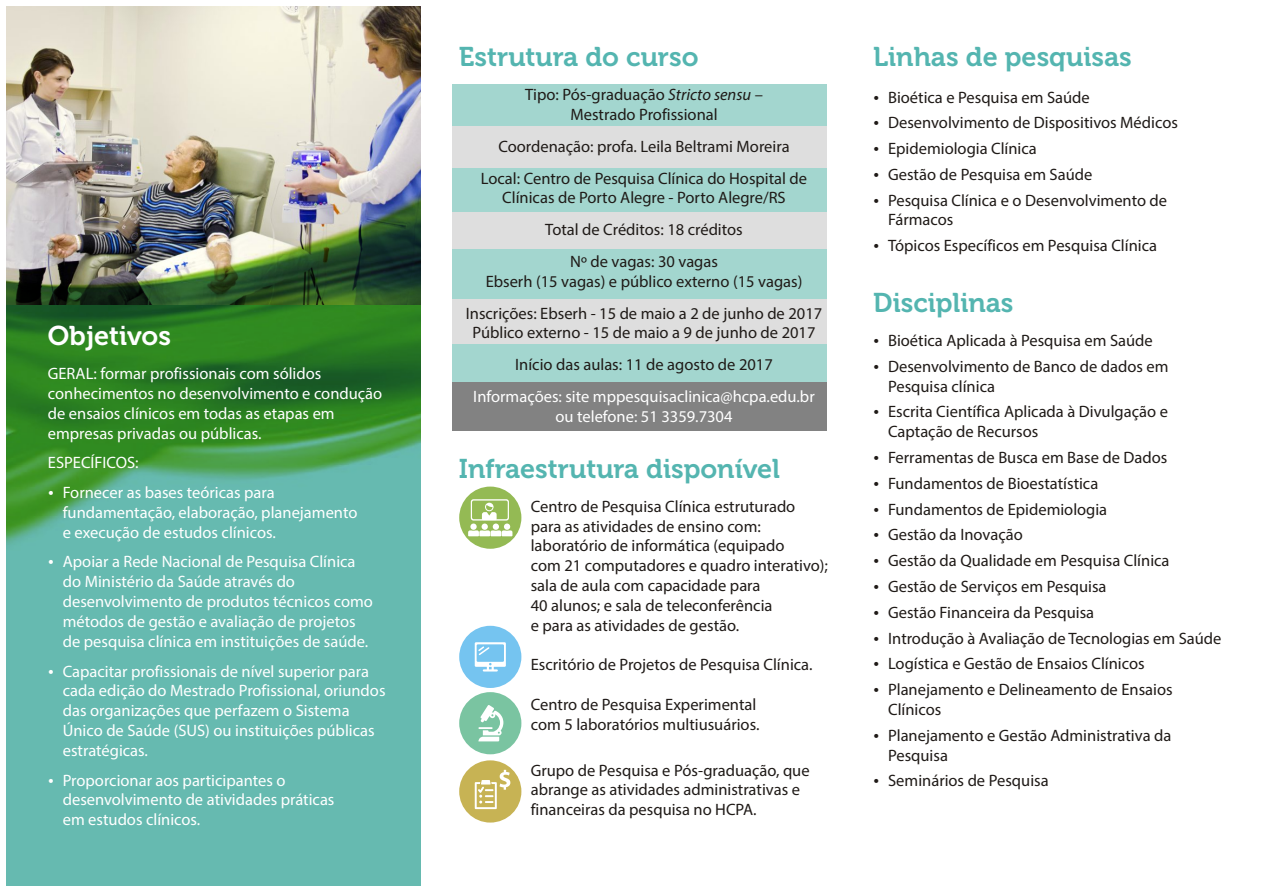
<style>
.page{position:relative;width:1263px;height:893px;background:#fff}
.page>*{position:absolute;margin:0;border:0;box-sizing:border-box;transform-origin:0 0}
.t1{font:700 27px "Museo 700";color:#54b5b0}
.t2{font:700 27px "Museo 700";color:#fff}
.t3{font:16.5px/19.8px "Myriad Pro";color:#1f1a17}
.t4{font:16.5px/19.8px "Myriad Pro";color:#fff}
.s1{font-style:italic}
</style>
<div class="page">
<div style="left:452px;top:381px;width:374px;height:50px;background:#828282"></div>
<div style="left:452px;top:84px;width:374px;height:42px;background:#a3d6cf"></div>
<div style="left:6px;top:7px;width:415px;height:879px;background:#66bab0"></div>
<img style="left:6px;top:7px;width:415px;height:538px">
<div style="left:452px;top:126px;width:374px;height:42px;background:#dedede"></div>
<div style="left:459px;top:692px;width:62px;height:62px;background:#7ac4a1;border-radius:50%"></div>
<svg style="left:478px;top:705px;width:25px;height:36px"></svg>
<div style="left:459px;top:626px;width:62px;height:62px;background:#75c4f0;border-radius:50%"></div>
<svg style="left:475px;top:642px;width:31px;height:29px"></svg>
<div style="left:459px;top:760px;width:62px;height:62px;background:#c7b354;border-radius:50%"></div>
<svg style="left:475px;top:770px;width:35px;height:39px"></svg>
<div style="left:459px;top:487px;width:62px;height:62px;background:#94ba54;border-radius:50%"></div>
<svg style="left:471px;top:499px;width:38px;height:22px"></svg>
<div style="left:470px;top:523px;width:7px;height:7px;background:#fff;border-radius:50%"></div>
<div style="left:482px;top:523px;width:6px;height:7px;background:#fff;border-radius:50%"></div>
<div style="left:493px;top:523px;width:6px;height:7px;background:#fff;border-radius:50%"></div>
<div style="left:504px;top:523px;width:6px;height:7px;background:#fff;border-radius:50%"></div>
<svg style="left:468px;top:530px;width:44px;height:6px"></svg>
<div style="left:452px;top:168px;width:374px;height:45px;background:#a3d6cf"></div>
<div style="left:452px;top:213px;width:374px;height:36px;background:#dedede"></div>
<div style="left:452px;top:249px;width:374px;height:51px;background:#a3d6cf"></div>
<div style="left:452px;top:300px;width:374px;height:44px;background:#dedede"></div>
<div style="left:452px;top:344px;width:374px;height:37px;background:#a3d6cf"></div>
<h1 class="t2" style="left:48px;top:325px;width:125px">Objetivos</h1>
<p class="t4" style="left:48px;top:365px;width:336px">GERAL: formar profissionais com sólidos conhecimentos no desenvolvimento e condução de ensaios clínicos em todas as etapas em empresas privadas ou públicas.</p>
<p class="t4" style="left:48px;top:454px;width:92px">ESPECÍFICOS:</p>
<p class="t4" style="left:63px;top:484px;width:296px;text-indent:-15px">•Fornecer as bases teóricas para fundamentação, elaboração, planejamento e execução de estudos clínicos.</p>
<p class="t4" style="left:63px;top:553px;width:312px;text-indent:-15px">•Apoiar a Rede Nacional de Pesquisa Clínica do Ministério da Saúde através do desenvolvimento de produtos técnicos como métodos de gestão e avaliação de projetos de pesquisa clínica em instituições de saúde.</p>
<p class="t4" style="left:63px;top:662px;width:324px;text-indent:-15px">•Capacitar profissionais de nível superior para cada edição do Mestrado Profissional, oriundos das organizações que perfazem o Sistema Único de Saúde (SUS) ou instituições públicas estratégicas.</p>
<p class="t4" style="left:63px;top:772px;width:273px;text-indent:-15px">•Proporcionar aos participantes o desenvolvimento de atividades práticas em estudos clínicos.</p>
<h1 class="t1" style="left:459px;top:46px;width:241px">Estrutura do curso</h1>
<p class="t3" style="left:525px;top:86px;width:239px;text-align:center">Tipo: Pós-graduação <span class="s1">Stricto sensu</span> –<br>Mestrado Profissional</p>
<p class="t3" style="left:481px;top:132px;width:328px;line-height:31.8px;text-align:center">Coordenação: profa. Leila Beltrami Moreira<br>Local: Centro de Pesquisa Clínica do Hospital de</p>
<p class="t3" style="left:502px;top:183px;width:285px;line-height:31.8px;text-align:center">Clínicas de Porto Alegre - Porto Alegre/RS<br>Total de Créditos: 18 créditos<br>Nº de vagas: 30 vagas</p>
<p class="t3" style="left:466px;top:267px;width:358px;line-height:31.8px;text-align:center">Ebserh (15 vagas) e público externo (15 vagas)<br>Inscrições: Ebserh - 15 de maio a 2 de junho de 2017</p>
<p class="t3" style="left:472px;top:318px;width:344px;line-height:31.8px;text-align:center">Público externo - 15 de maio a 9 de junho de 2017<br>Início das aulas: 11 de agosto de 2017</p>
<p class="t4" style="left:473px;top:388px;width:343px;text-align:center">Informações: site mppesquisaclinica@hcpa.edu.br ou telefone: 51 3359.7304</p>
<h1 class="t1" style="left:459px;top:457px;width:323px">Infraestrutura disponível</h1>
<p class="t3" style="left:531px;top:498px;width:299px">Centro de Pesquisa Clínica estruturado para as atividades de ensino com: laboratório de informática (equipado<br>com 21 computadores e quadro interativo); sala de aula com capacidade para<br>40 alunos; e sala de teleconferência<br>e para as atividades de gestão.</p>
<p class="t3" style="left:531px;top:656px;width:283px">Escritório de Projetos de Pesquisa Clínica.</p>
<p class="t3" style="left:531px;top:696px;width:230px">Centro de Pesquisa Experimental com 5 laboratórios multiusuários.</p>
<p class="t3" style="left:531px;top:762px;width:280px">Grupo de Pesquisa e Pós-graduação, que abrange as atividades administrativas e financeiras da pesquisa no HCPA.</p>
<h1 class="t1" style="left:873px;top:46px;width:260px">Linhas de pesquisas</h1>
<p class="t3" style="left:873px;top:88px;width:218px">•Bioética e Pesquisa em Saúde</p>
<p class="t3" style="left:873px;top:114px;width:306px">•Desenvolvimento de Dispositivos Médicos</p>
<p class="t3" style="left:873px;top:140px;width:165px">•Epidemiologia Clínica</p>
<p class="t3" style="left:873px;top:166px;width:221px">•Gestão de Pesquisa em Saúde</p>
<p class="t3" style="left:888px;top:192px;width:281px;text-indent:-15px">•Pesquisa Clínica e o Desenvolvimento de<br>Fármacos</p>
<p class="t3" style="left:873px;top:237px;width:285px">•Tópicos Específicos em Pesquisa Clínica</p>
<h1 class="t1" style="left:873px;top:292px;width:142px">Disciplinas</h1>
<p class="t3" style="left:873px;top:332px;width:281px">•Bioética Aplicada à Pesquisa em Saúde</p>
<p class="t3" style="left:888px;top:358px;width:282px;text-indent:-15px">•Desenvolvimento de Banco de dados em<br>Pesquisa clínica</p>
<p class="t3" style="left:888px;top:403px;width:281px;text-indent:-15px">•Escrita Científica Aplicada à Divulgação e<br>Captação de Recursos</p>
<p class="t3" style="left:873px;top:449px;width:296px">•Ferramentas de Busca em Base de Dados</p>
<p class="t3" style="left:873px;top:475px;width:227px">•Fundamentos de Bioestatística</p>
<p class="t3" style="left:873px;top:501px;width:236px">•Fundamentos de Epidemiologia</p>
<p class="t3" style="left:873px;top:526px;width:151px">•Gestão da Inovação</p>
<p class="t3" style="left:873px;top:552px;width:298px">•Gestão da Qualidade em Pesquisa Clínica</p>
<p class="t3" style="left:873px;top:578px;width:235px">•Gestão de Serviços em Pesquisa</p>
<p class="t3" style="left:873px;top:604px;width:223px">•Gestão Financeira da Pesquisa</p>
<p class="t3" style="left:873px;top:629px;width:350px">•Introdução à Avaliação de Tecnologias em Saúde</p>
<p class="t3" style="left:873px;top:655px;width:273px">•Logística e Gestão de Ensaios Clínicos</p>
<p class="t3" style="left:888px;top:681px;width:286px;text-indent:-15px">•Planejamento e Delineamento de Ensaios<br>Clínicos</p>
<p class="t3" style="left:888px;top:727px;width:285px;text-indent:-15px">•Planejamento e Gestão Administrativa da<br>Pesquisa</p>
<p class="t3" style="left:873px;top:772px;width:177px">•Seminários de Pesquisa</p>
</div>
